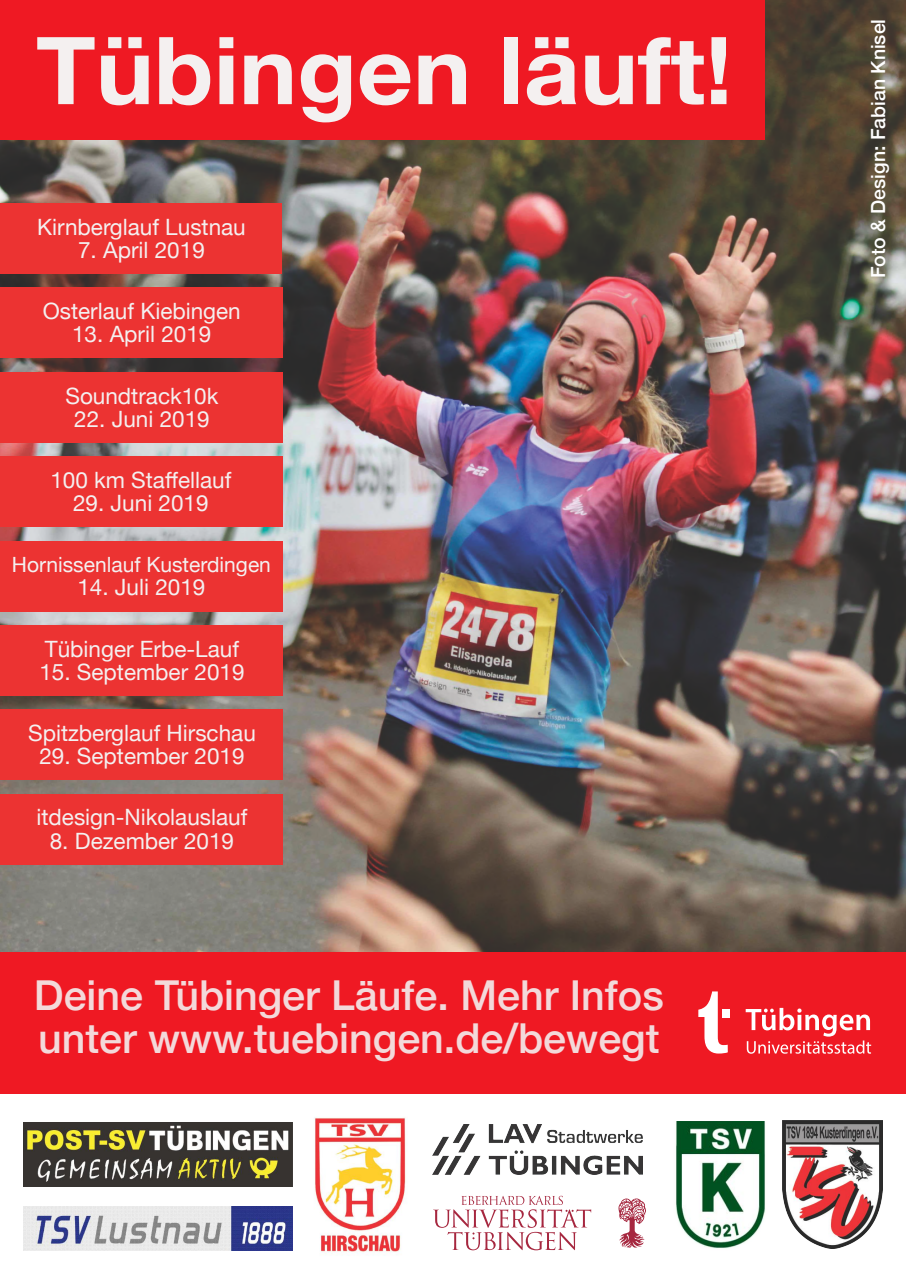
<style>
.page{position:relative;width:906px;height:1276px;background:#fff}
.page>*{position:absolute;margin:0;border:0;box-sizing:border-box;transform-origin:0 0}
.t1{font:700 93.75px "Helvetica Neue";color:#f4f0f0;scale:1.04 1}
.t2{font:500 41.25px/42.5px "Helvetica Neue";color:rgb(244 240 240/.9)}
.t3{font:22.5px "Helvetica Neue";color:#f4f0f0}
.t4{font:21px "Helvetica Neue";color:#f4f0f0}
.t5{font:500 19.5px "Helvetica Neue";color:#fff}
</style>
<div class="page">
<img style="left:0;top:0;width:906px;height:952px">
<div style="left:0;top:952px;width:906px;height:142px;background:#ef1923"></div>
<div style="left:0;top:0;width:764px;height:140px;background:#ef1923"></div>
<svg style="left:745px;top:1008px;width:126px;height:45px"></svg>
<svg style="left:698px;top:991px;width:30px;height:62px"></svg>
<div style="left:721px;top:1009px;width:8px;height:8px;background:#fff"></div>
<div style="left:0;top:541px;width:283px;height:70px;background:#ec3332"></div>
<div style="left:0;top:625px;width:283px;height:70px;background:#ec3332"></div>
<div style="left:0;top:794px;width:283px;height:70px;background:#ec3332"></div>
<div style="left:0;top:456px;width:283px;height:70px;background:#ec3332"></div>
<div style="left:0;top:203px;width:282px;height:70px;background:#ec3332"></div>
<div style="left:0;top:288px;width:283px;height:70px;background:#ec3332"></div>
<div style="left:0;top:372px;width:283px;height:70px;background:#ec3332"></div>
<div style="left:0;top:710px;width:283px;height:70px;background:#ec3332"></div>
<img style="left:23px;top:1206px;width:269px;height:44px">
<img style="left:314px;top:1117px;width:92px;height:138px">
<img style="left:676px;top:1121px;width:90px;height:128px">
<svg style="left:433px;top:1195px;width:158px;height:55px"></svg>
<svg style="left:618px;top:1198px;width:28px;height:49px"></svg>
<img style="left:432px;top:1124px;width:211px;height:50px">
<img style="left:23px;top:1122px;width:269px;height:64px">
<img style="left:783px;top:1121px;width:100px;height:127px">
<h1 class="t1" style="left:36px;top:13px;width:671px">Tübingen läuft!</h1>
<p class="t3" style="left:37px;top:214px;width:210px">Kirnberglauf Lustnau</p>
<p class="t3" style="left:78px;top:237px;width:128px">7. April 2019</p>
<p class="t3" style="left:43px;top:298px;width:199px">Osterlauf Kiebingen</p>
<p class="t3" style="left:72px;top:321px;width:141px">13. April 2019</p>
<p class="t3" style="left:65px;top:382px;width:155px">Soundtrack10k</p>
<p class="t3" style="left:74px;top:405px;width:137px">22. Juni 2019</p>
<p class="t3" style="left:50px;top:466px;width:182px">100 km Staffellauf</p>
<p class="t3" style="left:73px;top:489px;width:137px">29. Juni 2019</p>
<p class="t4" style="left:12px;top:552px;width:261px">Hornissenlauf Kusterdingen</p>
<p class="t3" style="left:77px;top:573px;width:130px">14. Juli 2019</p>
<p class="t3" style="left:45px;top:635px;width:196px">Tübinger Erbe-Lauf</p>
<p class="t3" style="left:39px;top:659px;width:207px">15. September 2019</p>
<p class="t3" style="left:28px;top:720px;width:229px">Spitzberglauf Hirschau</p>
<p class="t3" style="left:39px;top:743px;width:207px">29. September 2019</p>
<p class="t3" style="left:36px;top:804px;width:212px">itdesign-Nikolauslauf</p>
<p class="t3" style="left:50px;top:827px;width:186px">8. Dezember 2019</p>
<h2 class="t2" style="left:34px;top:973px;width:631px">Deine Tübinger Läufe. Mehr Infos unter www.tuebingen.de/bewegt</h2>
<p class="t5" style="left:866px;top:278px;width:261px;rotate:-90deg">Foto &amp; Design: Fabian Knisel</p>
</div>
